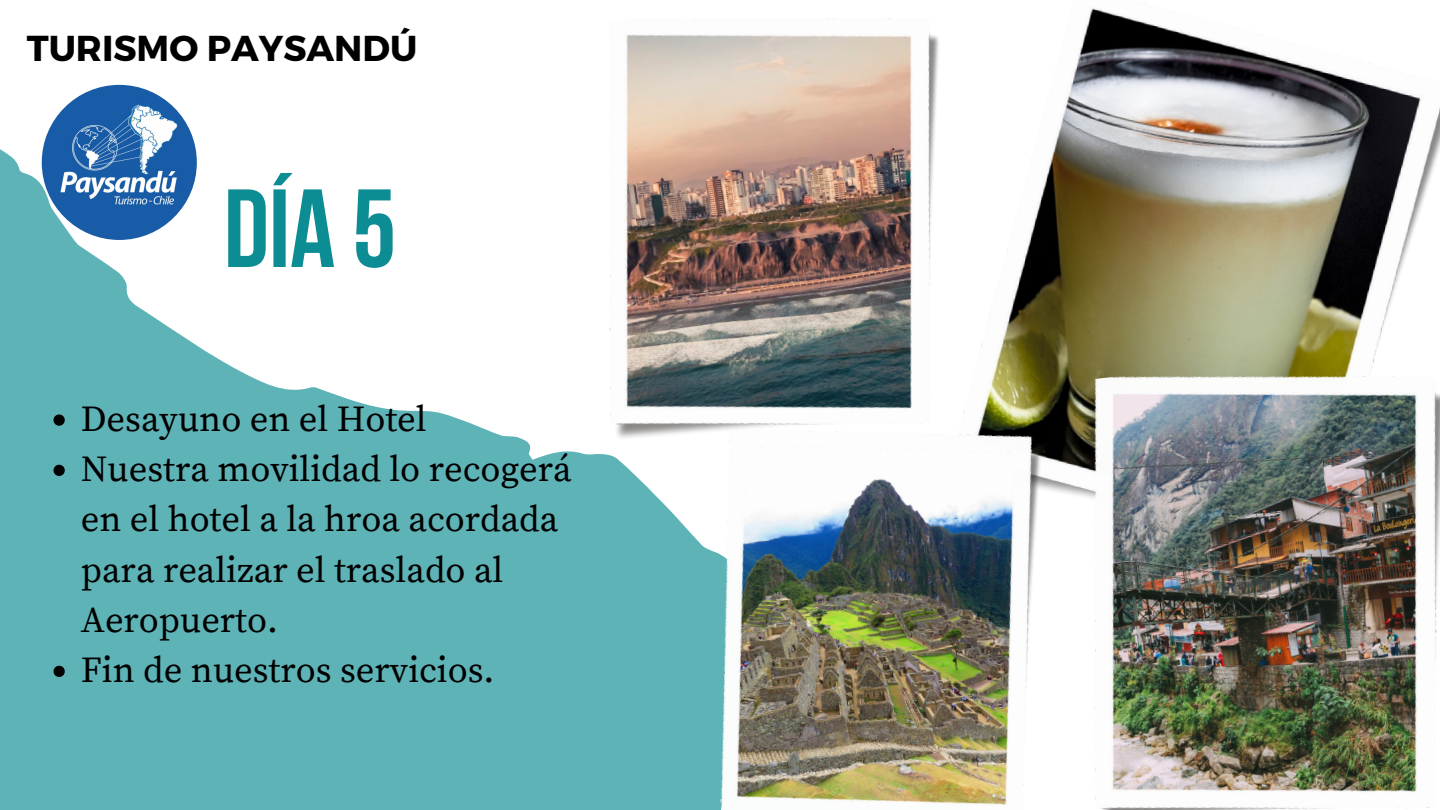
<style>
.page{position:relative;width:1440px;height:810px;background:#fff}
.page>*{position:absolute;margin:0;border:0;box-sizing:border-box;transform-origin:0 0}
.t1{font:700 110.8px "Bebas Neue";color:#0b8d93}
.t2{font:36.4px/50.2px "Source Serif Pro";color:#000}
.t3{font:700 36px "Montserrat";color:#000}
</style>
<div class="page">
<svg style="left:0;top:84px;width:682px;height:726px;fill:#5eb3b7"></svg>
<img style="left:42px;top:85px;width:155px;height:155px;border-radius:50%">
<svg style="left:54px;top:414px;width:11px;height:12px"></svg>
<svg style="left:54px;top:465px;width:11px;height:11px"></svg>
<svg style="left:54px;top:666px;width:11px;height:11px"></svg>
<img style="left:990px;top:8px;width:450px;height:391px">
<img style="left:1041px;top:334px;width:399px;height:476px">
<img style="left:560px;top:18px;width:430px;height:445px">
<img style="left:682px;top:399px;width:399px;height:411px">
<h1 class="t3" style="left:27px;top:25px;width:392px">TURISMO PAYSANDÚ</h1>
<p class="t1" style="left:224px;top:184px;width:174px">DÍA 5</p>
<h2 class="t2" style="left:81px;top:395px;width:347px">Desayuno en el Hotel</h2>
<p class="t2" style="left:81px;top:446px;width:492px">Nuestra movilidad lo recogerá en el hotel a la hroa acordada para realizar el traslado al<br>Aeropuerto.</p>
<p class="t2" style="left:81px;top:647px;width:415px">Fin de nuestros servicios.</p>
</div>
